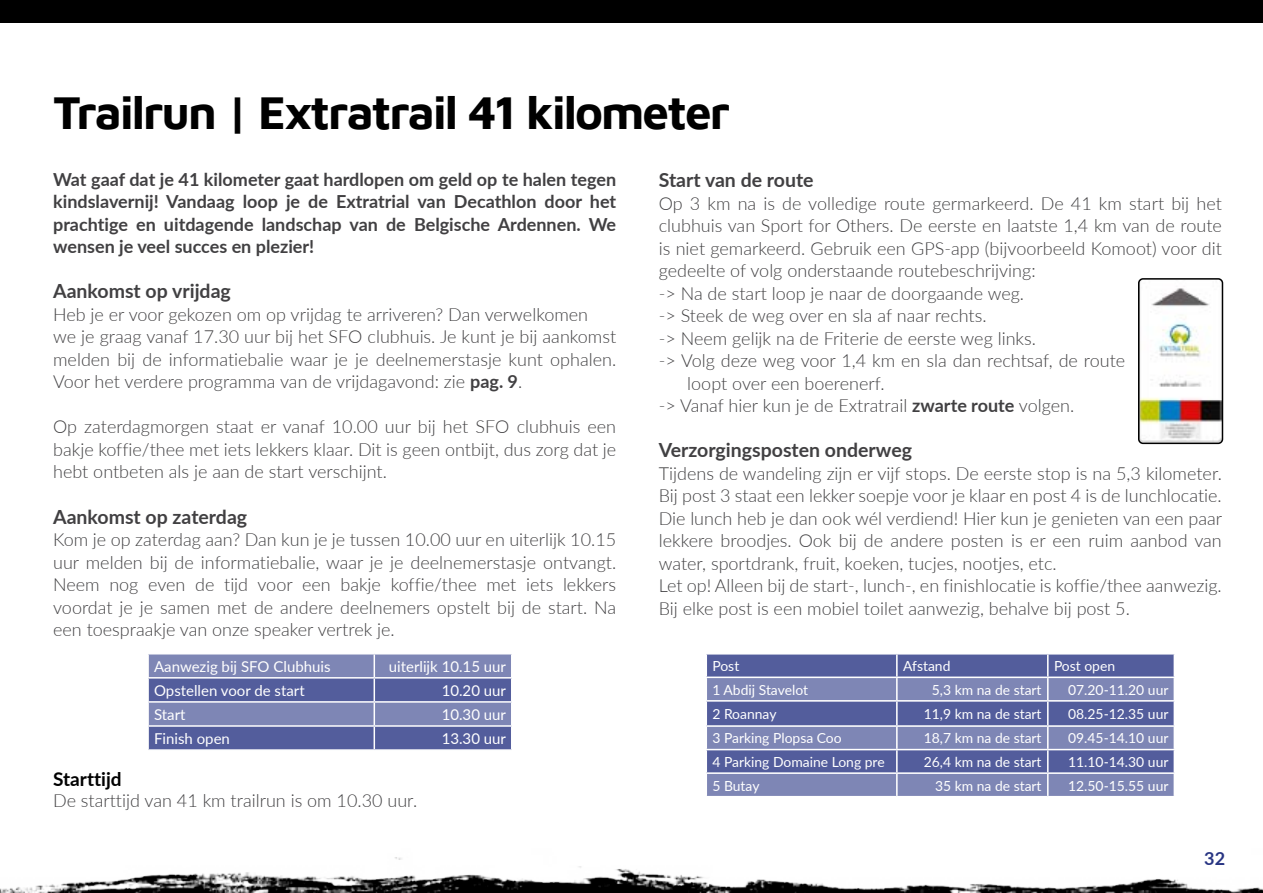
<style>
.page{position:relative;width:1263px;height:893px;background:#fff}
.page>*{position:absolute;margin:0;border:0;box-sizing:border-box;transform-origin:0 0}
.t1{font:700 47.4px "Maven Pro";letter-spacing:-.04em;color:#000}
.t2{font:700 19.5px "Lato";color:#414042}
.t3{font:700 19.05px "Lato";color:#000}
.t4{font:300 18px/22.5px "Lato";color:#414042}
.t5{font:700 18px/22.5px "Lato";color:#414042;text-align:justify}
.t6{font:700 18px "Lato";color:#283583}
.t7{font:15px "Lato";color:#fff}
.t8{font:13.95px "Lato";color:#fff}
.s1{font-weight:700}
</style>
<div class="page">
<div style="left:0;top:0;width:1263px;height:23px;background:#000"></div>
<img style="left:0;top:857px;width:1263px;height:36px">
<svg style="left:148px;top:654px;width:364px;height:95px;background:#717aad"></svg>
<div style="left:707px;top:654px;width:466px;height:22px;background:#535d9c"></div>
<svg style="left:707px;top:678px;width:466px;height:118px;background:#6d76ab"></svg>
<hr style="left:896px;top:654px;width:2px;height:22px;background:#fff">
<hr style="left:896px;top:678px;width:2px;height:22px;background:#fff">
<hr style="left:705px;top:700px;width:192px;height:2px;background:#fff">
<hr style="left:897px;top:700px;width:151px;height:2px;background:#fff">
<hr style="left:896px;top:702px;width:2px;height:23px;background:#fff">
<hr style="left:1048px;top:700px;width:127px;height:2px;background:#fff">
<hr style="left:705px;top:725px;width:192px;height:2px;background:#fff">
<hr style="left:897px;top:725px;width:151px;height:2px;background:#fff">
<hr style="left:896px;top:727px;width:2px;height:22px;background:#fff">
<hr style="left:1048px;top:725px;width:127px;height:2px;background:#fff">
<hr style="left:705px;top:749px;width:192px;height:1px;background:#fff">
<hr style="left:897px;top:749px;width:151px;height:1px;background:#fff">
<hr style="left:896px;top:750px;width:2px;height:22px;background:#fff">
<hr style="left:1048px;top:749px;width:127px;height:1px;background:#fff">
<hr style="left:705px;top:772px;width:192px;height:2px;background:#fff">
<hr style="left:897px;top:772px;width:151px;height:2px;background:#fff">
<hr style="left:896px;top:774px;width:2px;height:22px;background:#fff">
<hr style="left:1048px;top:772px;width:127px;height:2px;background:#fff">
<svg style="left:1047px;top:654px;width:1px;height:142px"></svg>
<img style="left:1141px;top:288px;width:79px;height:153px">
<div style="left:1138px;top:278px;width:85px;height:166px;border:2px solid #000;border-radius:4px"></div>
<h1 class="t1" style="left:53px;top:80px;width:678px">Trailrun | Extratrail 41 kilometer</h1>
<p class="t5" style="left:53px;top:167px;width:565px">Wat gaaf dat je 41 kilometer gaat hardlopen om geld op te halen tegen kindslavernij! Vandaag loop je de Extratrial van Decathlon door het prachtige en uitdagende landschap van de Belgische Ardennen. We wensen je veel succes en plezier!</p>
<p class="t2" style="left:53px;top:277px;width:179px">Aankomst op vrijdag</p>
<p class="t4" style="left:53px;top:303px;width:565px">Heb je er voor gekozen om op vrijdag te arriveren? Dan verwelkomen<br>we je graag vanaf 17.30 uur bij het SFO clubhuis. Je kunt je bij aankomst melden bij de informatiebalie waar je je deelnemerstasje kunt ophalen.<br>Voor het verdere programma van de vrijdagavond: zie <span class="s1">pag. 9</span>.</p>
<p class="t4" style="left:53px;top:415px;width:565px;text-align:justify">Op zaterdagmorgen staat er vanaf 10.00 uur bij het SFO clubhuis een bakje koffie/thee met iets lekkers klaar. Dit is geen ontbijt, dus zorg dat je hebt ontbeten als je aan de start verschijnt.</p>
<p class="t2" style="left:53px;top:502px;width:196px">Aankomst op zaterdag</p>
<p class="t4" style="left:53px;top:528px;width:565px;text-align:justify">Kom je op zaterdag aan? Dan kun je je tussen 10.00 uur en uiterlijk 10.15 uur melden bij de informatiebalie, waar je je deelnemerstasje ontvangt.<br>Neem nog even de tijd voor een bakje koffie/thee met iets lekkers voordat je je samen met de andere deelnemers opstelt bij de start. Na een toespraakje van onze speaker vertrek je.</p>
<p class="t2" style="left:659px;top:166px;width:156px">Start van de route</p>
<p class="t4" style="left:659px;top:191px;width:564px">Op 3 km na is de volledige route germarkeerd. De 41 km start bij het</p>
<p class="t4" style="left:659px;top:214px;width:565px">clubhuis van Sport for Others. De eerste en laatste 1,4 km van de route</p>
<p class="t4" style="left:659px;top:236px;width:564px">is niet gemarkeerd. Gebruik een GPS-app (bijvoorbeeld Komoot) voor dit</p>
<p class="t4" style="left:659px;top:259px;width:378px">gedeelte of volg onderstaande routebeschrijving:</p>
<p class="t4" style="left:659px;top:281px;width:367px">-&gt; Na de start loop je naar de doorgaande weg.</p>
<p class="t4" style="left:659px;top:304px;width:329px">-&gt; Steek de weg over en sla af naar rechts.</p>
<p class="t4" style="left:659px;top:326px;width:379px">-&gt; Neem gelijk na de Friterie de eerste weg links.</p>
<p class="t4" style="left:659px;top:349px;width:468px">-&gt; Volg deze weg voor 1,4 km en sla dan rechtsaf, de route</p>
<p class="t4" style="left:687px;top:371px;width:199px">loopt over een boerenerf.</p>
<p class="t4" style="left:659px;top:394px;width:417px">-&gt; Vanaf hier kun je de Extratrail <span class="s1">zwarte route</span> volgen.</p>
<p class="t2" style="left:659px;top:436px;width:255px">Verzorgingsposten onderweg</p>
<p class="t4" style="left:659px;top:461px;width:565px">Tijdens de wandeling zijn er vijf stops. De eerste stop is na 5,3 kilometer.<br>Bij post 3 staat een lekker soepje voor je klaar en post 4 is de lunchlocatie.<br>Die lunch heb je dan ook wél verdiend! Hier kun je genieten van een paar lekkere broodjes. Ook bij de andere posten is er een ruim aanbod van water, sportdrank, fruit, koeken, tucjes, nootjes, etc.<br>Let op! Alleen bij de start-, lunch-, en finishlocatie is koffie/thee aanwezig.<br>Bij elke post is een mobiel toilet aanwezig, behalve bij post 5.</p>
<p class="t7" style="left:154px;top:656px;width:178px">Aanwezig bij SFO Clubhuis</p>
<p class="t7" style="left:389px;top:656px;width:119px">uiterlijk 10.15 uur</p>
<p class="t7" style="left:154px;top:680px;width:152px">Opstellen voor de start</p>
<p class="t7" style="left:442px;top:680px;width:66px">10.20 uur</p>
<p class="t7" style="left:154px;top:704px;width:33px">Start</p>
<p class="t7" style="left:442px;top:704px;width:66px">10.30 uur</p>
<p class="t7" style="left:154px;top:728px;width:77px">Finish open</p>
<p class="t7" style="left:442px;top:728px;width:66px">13.30 uur</p>
<p class="t3" style="left:53px;top:765px;width:70px">Starttijd</p>
<p class="t4" style="left:53px;top:789px;width:366px">De starttijd van 41 km trailrun is om 10.30 uur.</p>
<p class="t8" style="left:712px;top:656px;width:28px">Post</p>
<p class="t8" style="left:903px;top:656px;width:49px">Afstand</p>
<p class="t8" style="left:1054px;top:656px;width:63px">Post open</p>
<p class="t8" style="left:712px;top:680px;width:97px">1 Abdij Stavelot</p>
<p class="t8" style="left:932px;top:680px;width:111px">5,3 km na de start</p>
<p class="t8" style="left:1068px;top:680px;width:102px">07.20-11.20 uur</p>
<p class="t8" style="left:712px;top:704px;width:66px">2 Roannay</p>
<p class="t8" style="left:924px;top:704px;width:119px">11,9 km na de start</p>
<p class="t8" style="left:1068px;top:704px;width:102px">08.25-12.35 uur</p>
<p class="t8" style="left:712px;top:728px;width:131px">3 Parking Plopsa Coo</p>
<p class="t8" style="left:924px;top:728px;width:119px">18,7 km na de start</p>
<p class="t8" style="left:1068px;top:728px;width:102px">09.45-14.10 uur</p>
<p class="t8" style="left:712px;top:752px;width:174px">4 Parking Domaine Long pre</p>
<p class="t8" style="left:924px;top:752px;width:119px">26,4 km na de start</p>
<p class="t8" style="left:1068px;top:752px;width:102px">11.10-14.30 uur</p>
<p class="t8" style="left:712px;top:775px;width:49px">5 Butay</p>
<p class="t8" style="left:935px;top:775px;width:108px">35 km na de start</p>
<p class="t8" style="left:1068px;top:775px;width:102px">12.50-15.55 uur</p>
<p class="t6" style="left:1204px;top:845px;width:22px">32</p>
</div>
